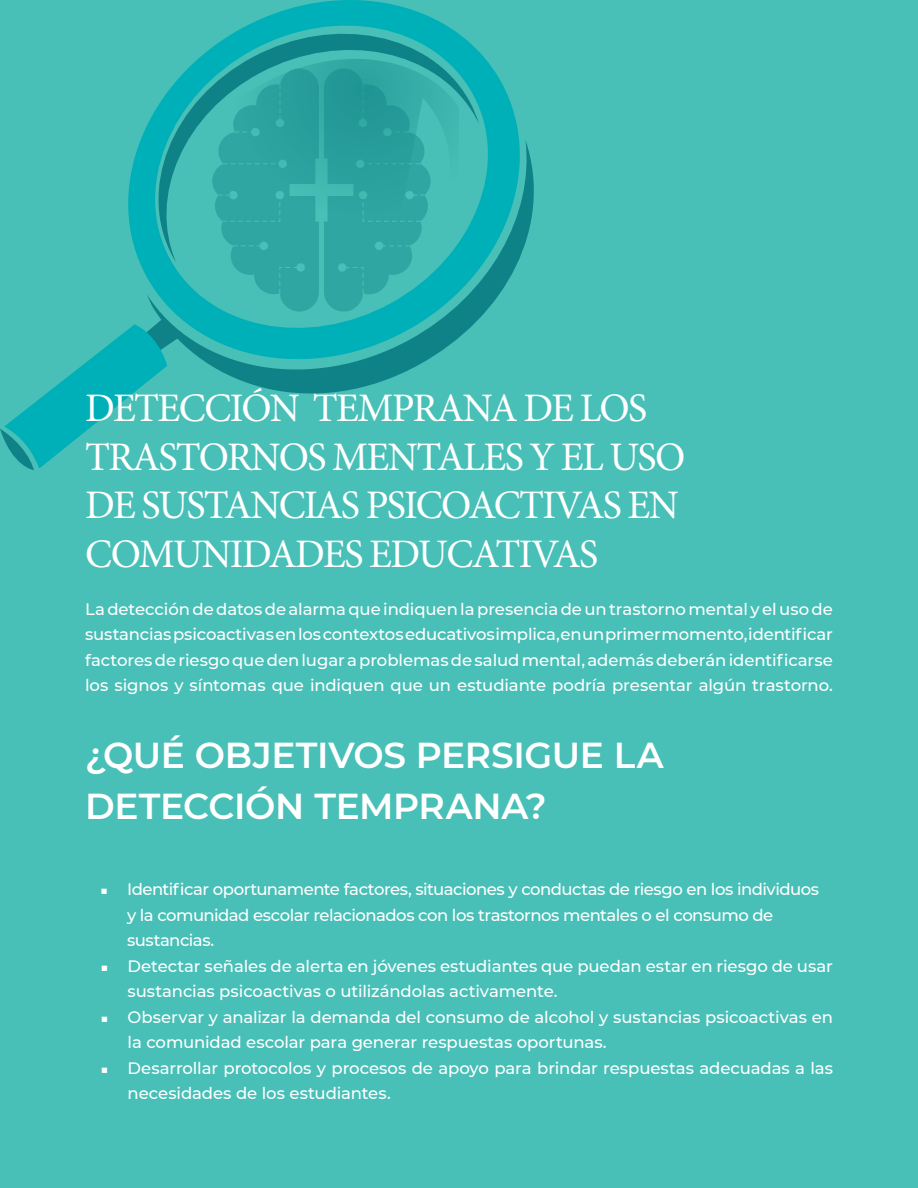
<style>
.page{position:relative;width:918px;height:1188px;background:#48c0b7}
.page>*{position:absolute;margin:0;border:0;box-sizing:border-box;transform-origin:0 0}
.t1{font:40.5px/48.6px "Minion Pro";letter-spacing:-.04em;color:#fff}
.Texto{font:600 36px/51px "Montserrat";letter-spacing:-.01em;color:#fff}
.Texto-2{font:500 16.5px/25.5px "Montserrat";letter-spacing:-.01em;color:#fff}
.Texto-3{font:500 16.5px/25.5px "Montserrat";letter-spacing:-.03em;color:#fff}
.s1{font-size:13.5px}
</style>
<div class="page">
<svg style="left:128px;top:0;width:391px;height:277px"></svg>
<svg style="left:136px;top:13px;width:343px;height:249px"></svg>
<svg style="left:147px;top:140px;width:387px;height:254px"></svg>
<svg style="left:0;top:319px;width:178px;height:151px"></svg>
<img style="left:171px;top:59px;width:287px;height:235px">
<svg style="left:212px;top:68px;width:219px;height:244px"></svg>
<p class="t1" style="left:85px;top:384px;width:602px">DETECCIÓN TEMPRANA DE LOS<br>TRASTORNOS MENTALES Y EL USO<br>DE SUSTANCIAS PSICOACTIVAS EN<br>COMUNIDADES EDUCATIVAS</p>
<p class="Texto-2" style="left:85px;top:596px;width:749px;text-align:justify">La detección de datos de alarma que indiquen la presencia de un trastorno mental y el uso de sustancias psicoactivas en los contextos educativos implica, en un primer momento, identificar factores de riesgo que den lugar a problemas de salud mental, además deberán identificarse los signos y síntomas que indiquen que un estudiante podría presentar algún trastorno.</p>
<p class="Texto" style="left:85px;top:728px;width:580px">¿QUÉ OBJETIVOS PERSIGUE LA<br>DETECCIÓN TEMPRANA?</p>
<p class="Texto-3" style="left:127px;top:876px;width:694px;text-indent:-27px"><span class="s1">■</span> Identificar oportunamente factores, situaciones y conductas de riesgo en los individuos y la comunidad escolar relacionados con los trastornos mentales o el consumo de sustancias.</p>
<p class="Texto-2" style="left:128px;top:953px;width:707px;text-indent:-27px"><span class="s1">■</span> Detectar señales de alerta en jóvenes estudiantes que puedan estar en riesgo de usar sustancias psicoactivas o utilizándolas activamente.</p>
<p class="Texto-2" style="left:128px;top:1004px;width:707px;text-indent:-27px"><span class="s1">■</span> Observar y analizar la demanda del consumo de alcohol y sustancias psicoactivas en la comunidad escolar para generar respuestas oportunas.</p>
<p class="Texto-2" style="left:128px;top:1055px;width:707px;text-indent:-27px"><span class="s1">■</span> Desarrollar protocolos y procesos de apoyo para brindar respuestas adecuadas a las necesidades de los estudiantes.</p>
</div>
